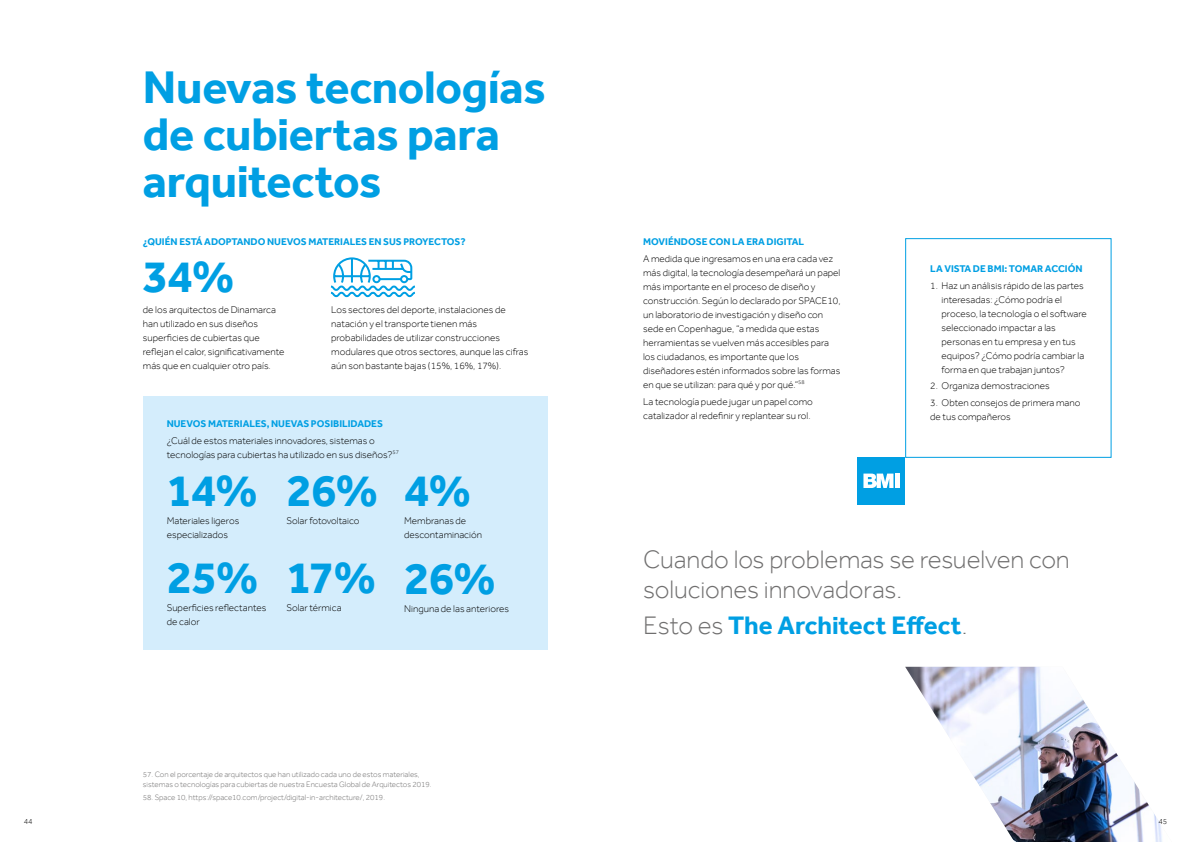
<style>
.page{position:relative;width:1191px;height:842px;background:#fff}
.page>*{position:absolute;margin:0;border:0;box-sizing:border-box;transform-origin:0 0}
.t1{font:700 47px/47px "Effra";letter-spacing:-.01em;color:#009fe3}
.t2{font:300 26px/30px "Effra";letter-spacing:-.005em;color:#706f6f}
.t3{font:700 26px "Effra";letter-spacing:-.005em;color:#009fe3}
.t4{font:300 10px/14px "Effra";color:#000}
.t5{font:700 10px "Effra";color:#009fe3}
.t6{font:300 8px/10px "Effra";color:#706f6f}
.t7{font:300 8px "Effra";color:#000}
.s1{font-weight:300;color:#706f6f}
</style>
<div class="page">
<img style="left:905px;top:667px;width:257px;height:175px">
<div style="left:143px;top:396px;width:405px;height:254px;background:#d4edfc"></div>
<svg style="left:330px;top:257px;width:85px;height:41px"></svg>
<div style="left:857px;top:457px;width:48px;height:48px;background:#009fe3"></div>
<svg style="left:863px;top:474px;width:30px;height:14px"></svg>
<hr style="left:895px;top:474px;width:4px;height:14px;background:#fff">
<svg style="left:905px;top:238px;width:207px;height:220px"></svg>
<h1 class="t1" style="left:143px;top:63px;width:404px">Nuevas tecnologías de cubiertas para arquitectos</h1>
<p class="t5" style="left:143px;top:235px;width:324px">¿QUIÉN ESTÁ ADOPTANDO NUEVOS MATERIALES EN SUS PROYECTOS?</p>
<p class="t5" style="left:643px;top:235px;width:162px">MOVIÉNDOSE CON LA ERA DIGITAL</p>
<p class="t4" style="left:643px;top:251px;width:199px">A medida que ingresamos en una era cada vez más digital, la tecnología desempeñará un papel más importante en el proceso de diseño y construcción. Según lo declarado por SPACE10, un laboratorio de investigación y diseño con sede en Copenhague, “a medida que estas herramientas se vuelven más accesibles para los ciudadanos, es importante que los diseñadores estén informados sobre las formas en que se utilizan: para qué y por qué.”<sup>58</sup></p>
<p class="t4" style="left:643px;top:394px;width:171px">La tecnología puede jugar un papel como catalizador al redefinir y replantear su rol.</p>
<h1 class="t1" style="left:143px;top:252px;width:93px">34%</h1>
<p class="t4" style="left:143px;top:302px;width:143px">de los arquitectos de Dinamarca han utilizado en sus diseños superficies de cubiertas que reflejan el calor, significativamente más que en cualquier otro país.</p>
<p class="t4" style="left:331px;top:302px;width:199px">Los sectores del deporte, instalaciones de natación y el transporte tienen más probabilidades de utilizar construcciones modulares que otros sectores, aunque las cifras aún son bastante bajas (15%, 16%, 17%).</p>
<p class="t5" style="left:167px;top:417px;width:218px">NUEVOS MATERIALES, NUEVAS POSIBILIDADES</p>
<p class="t4" style="left:167px;top:433px;width:234px">¿Cuál de estos materiales innovadores, sistemas o tecnologías para cubiertas ha utilizado en sus diseños?<sup>57</sup></p>
<h1 class="t1" style="left:167px;top:466px;width:93px">14%</h1>
<p class="t4" style="left:167px;top:513px;width:74px">Materiales ligeros especializados</p>
<h1 class="t1" style="left:286px;top:466px;width:186px">26% 4%</h1>
<p class="t4" style="left:286px;top:513px;width:74px">Solar fotovoltaico</p>
<p class="t4" style="left:404px;top:513px;width:79px">Membranas de descontaminación</p>
<p class="t5" style="left:930px;top:262px;width:154px">LA VISTA DE BMI: TOMAR ACCIÓN</p>
<p class="t4" style="left:941px;top:278px;width:147px;text-indent:-11px">1. Haz un análisis rápido de las partes interesadas: ¿Cómo podría el proceso, la tecnología o el software seleccionado impactar a las personas en tu empresa y en tus equipos? ¿Cómo podría cambiar la forma en que trabajan juntos?</p>
<p class="t4" style="left:930px;top:379px;width:121px">2. Organiza demostraciones</p>
<p class="t4" style="left:930px;top:396px;width:152px">3. Obten consejos de primera mano de tus compañeros</p>
<h1 class="t1" style="left:167px;top:553px;width:94px">25%</h1>
<p class="t4" style="left:167px;top:600px;width:101px">Superficies reflectantes</p>
<p class="t4" style="left:167px;top:614px;width:35px">de calor</p>
<h1 class="t1" style="left:286px;top:553px;width:91px">17%</h1>
<p class="t4" style="left:286px;top:600px;width:57px">Solar térmica</p>
<h1 class="t1" style="left:404px;top:555px;width:93px">26%</h1>
<p class="t4" style="left:404px;top:602px;width:106px">Ninguna de las anteriores</p>
<p class="t6" style="left:143px;top:769px;width:290px">57. Con el porcentaje de arquitectos que han utilizado cada uno de estos materiales, sistemas o tecnologías para cubiertas de nuestra Encuesta Global de Arquitectos 2019.</p>
<p class="t6" style="left:143px;top:792px;width:244px">58. Space 10, https://space10.com/project/digital-in-architecture/, 2019.</p>
<h2 class="t2" style="left:643px;top:544px;width:428px">Cuando los problemas se resuelven con soluciones innovadoras.</h2>
<h2 class="t3" style="left:643px;top:610px;width:326px"><span class="s1">Esto es</span> The Architect Effect<span class="s1">.</span></h2>
<p class="t7" style="left:24px;top:817px;width:10px">44</p>
<p class="t7" style="left:1158px;top:817px;width:10px">45</p>
</div>
